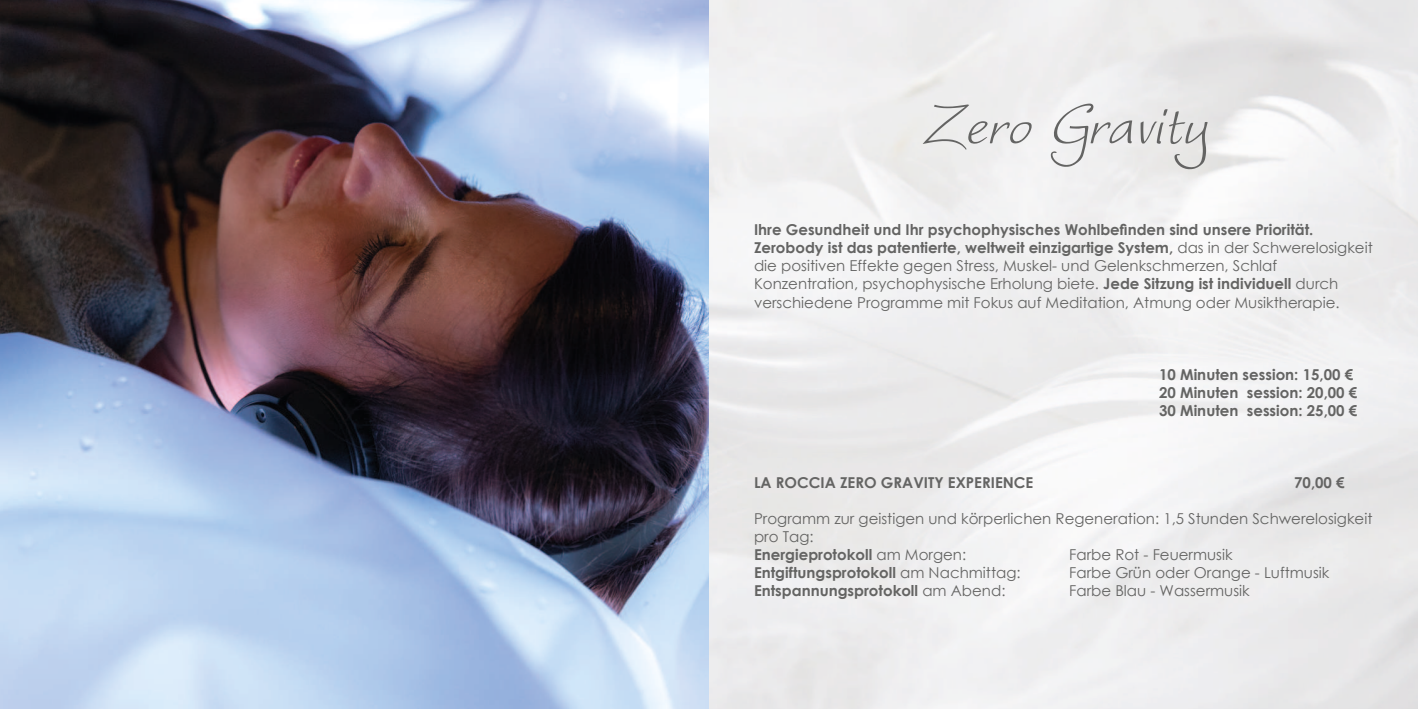
<style>
.page{position:relative;width:1418px;height:709px;background:#fff}
.page>*{position:absolute;margin:0;border:0;box-sizing:border-box;transform-origin:0 0}
.t1{font:italic 75px "Worstveld Sling";color:#646463}
.t2{font:15px/18px "Century Gothic";color:#646463}
.t3{font:700 15px/18px "Century Gothic";color:#646463}
.s1{font-weight:700}
.s2{font-weight:400}
</style>
<div class="page">
<img style="left:0;top:0;width:1417px;height:709px">
<svg style="left:643px;top:392px;width:5px;height:82px"></svg>
<svg style="left:562px;top:474px;width:86px;height:5px"></svg>
<h1 class="t1" style="left:920px;top:73px;width:288px">Zero Gravity</h1>
<p class="t2" style="left:754px;top:221px;width:620px"><span class="s1">Ihre Gesundheit und Ihr psychophysisches Wohlbe昀椀nden sind unsere Priorität.<br>Zerobody ist das patentierte, weltweit einzigartige System,</span> das in der Schwerelosigkeit die positiven Effekte gegen Stress, Muskel- und Gelenkschmerzen, Schlaf Konzentration, psychophysische Erholung biete. <span class="s1">Jede Sitzung ist individuell</span> durch verschiedene Programme mit Fokus auf Meditation, Atmung oder Musiktherapie.</p>
<p class="t3" style="left:1159px;top:366px;width:199px">10 Minuten session: 15,00 €<br>20 Minuten session: 20,00 €<br>30 Minuten session: 25,00 €</p>
<p class="t3" style="left:754px;top:474px;width:281px">LA ROCCIA ZERO GRAVITY EXPERIENCE</p>
<p class="t3" style="left:1294px;top:474px;width:52px">70,00 €</p>
<p class="t2" style="left:754px;top:509px;width:620px">Programm zur geistigen und körperlichen Regeneration: 1,5 Stunden Schwerelosigkeit pro Tag:<br><span class="s1">Energieprotokoll</span> am Morgen:</p>
<p class="t2" style="left:1069px;top:545px;width:165px">Farbe Rot - Feuermusik</p>
<p class="t3" style="left:754px;top:564px;width:268px">Entgiftungsprotokoll <span class="s2">am Nachmittag:</span></p>
<p class="t2" style="left:1069px;top:563px;width:262px">Farbe Grün oder Orange - Luftmusik</p>
<p class="t3" style="left:754px;top:582px;width:253px">Entspannungsprotokoll <span class="s2">am Abend:</span></p>
<p class="t2" style="left:1069px;top:581px;width:182px">Farbe Blau - Wassermusik</p>
</div>
